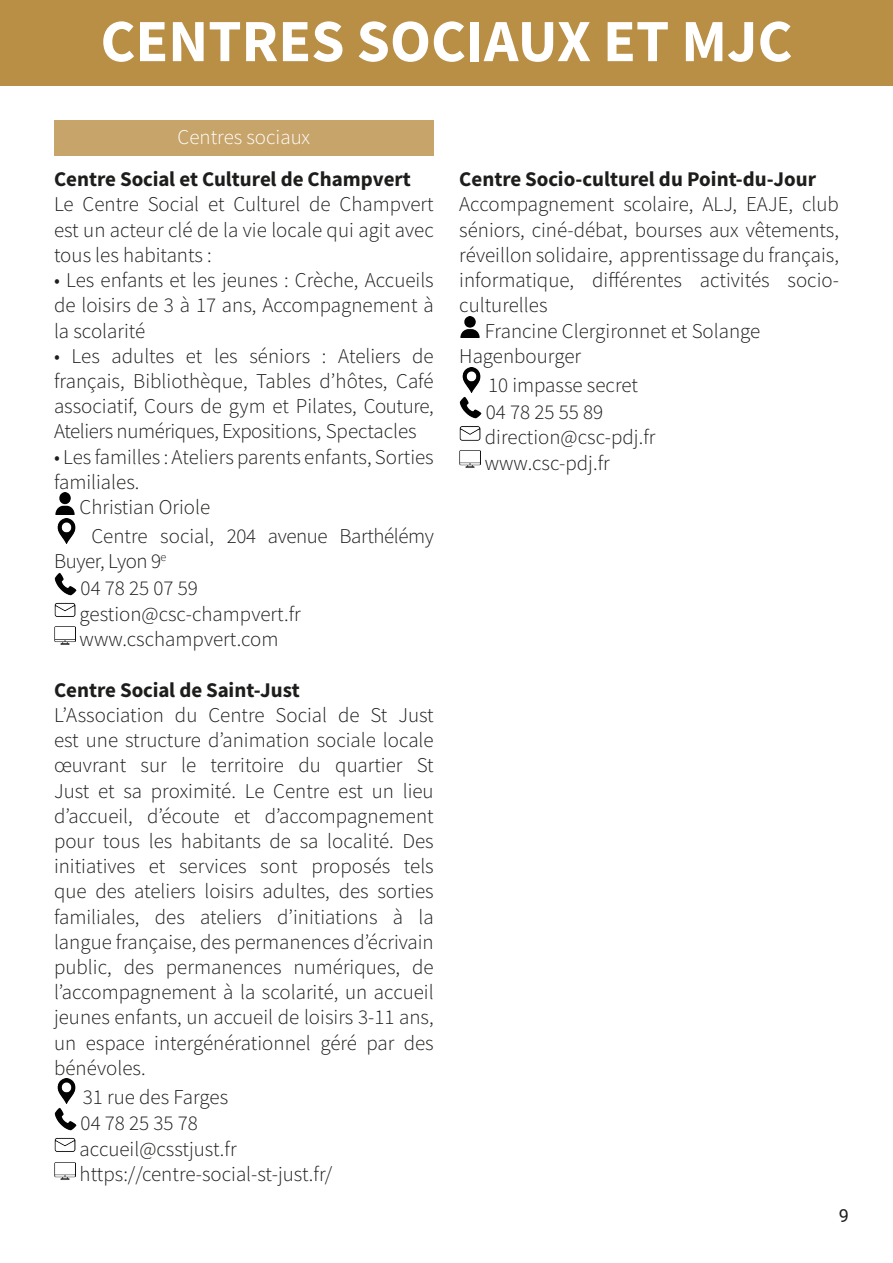
<style>
.page{position:relative;width:893px;height:1263px;background:#fff}
.page>*{position:absolute;margin:0;border:0;box-sizing:border-box;transform-origin:0 0}
.t1{font:60px "Source Sans Variable";color:#fff}
.t2{font:21px/25.2px "Source Sans Variable";color:#1d1d1b;text-align:justify}
.t3{font:21px/25.2px "Source Sans Variable";letter-spacing:-.02em;color:#1d1d1b}
.t4{font:21px "Source Sans Variable";color:#fff}
.t5{font:18px "Roboto";color:#1d1d1b}
</style>
<div class="page">
<div style="left:0;top:0;width:893px;height:86px;background:#b98e45"></div>
<img style="left:55px;top:493px;width:20px;height:21px">
<img style="left:57px;top:518px;width:19px;height:25px">
<img style="left:54px;top:573px;width:22px;height:22px">
<img style="left:54px;top:602px;width:21px;height:15px">
<img style="left:54px;top:626px;width:21px;height:19px">
<img style="left:57px;top:1079px;width:19px;height:24px">
<img style="left:54px;top:1108px;width:22px;height:22px">
<img style="left:54px;top:1137px;width:21px;height:15px">
<img style="left:54px;top:1162px;width:21px;height:18px">
<img style="left:460px;top:316px;width:20px;height:22px">
<img style="left:462px;top:367px;width:19px;height:25px">
<img style="left:459px;top:396px;width:23px;height:23px">
<img style="left:459px;top:426px;width:22px;height:15px">
<img style="left:459px;top:450px;width:22px;height:18px">
<div style="left:54px;top:120px;width:380px;height:35px;background:#c7a46a"></div>
<p class="t1" style="left:101px;top:5px;width:693px">CENTRES SOCIAUX ET MJC</p>
<p class="t4" style="left:178px;top:124px;width:134px">Centres sociaux</p>
<p class="t2" style="left:54px;top:167px;width:358px">Centre Social et Culturel de Champvert</p>
<p class="t2" style="left:54px;top:192px;width:381px">Le Centre Social et Culturel de Champvert est un acteur clé de la vie locale qui agit avec tous les habitants :</p>
<p class="t2" style="left:54px;top:268px;width:381px">• Les enfants et les jeunes : Crèche, Accueils de loisirs de 3 à 17 ans, Accompagnement à la scolarité</p>
<p class="t2" style="left:54px;top:343px;width:381px">• Les adultes et les séniors : Ateliers de français, Bibliothèque, Tables d’hôtes, Café associatif, Cours de gym et Pilates, Couture, Ateliers numériques, Expositions, Spectacles</p>
<p class="t2" style="left:54px;top:444px;width:381px">• Les familles : Ateliers parents enfants, Sorties familiales.</p>
<p class="t2" style="left:80px;top:495px;width:132px">Christian Oriole</p>
<p class="t3" style="left:54px;top:524px;width:381px;text-indent:37px">Centre social, 204 avenue Barthélémy<br>Buyer, Lyon 9<sup>e</sup></p>
<p class="t2" style="left:81px;top:576px;width:119px">04 78 25 07 59</p>
<p class="t2" style="left:80px;top:601px;width:223px">gestion@csc-champvert.fr</p>
<p class="t2" style="left:80px;top:627px;width:200px">www.cschampvert.com</p>
<p class="t2" style="left:54px;top:677px;width:247px">Centre Social de Saint-Just</p>
<p class="t2" style="left:54px;top:702px;width:381px">L’Association du Centre Social de St Just est une structure d’animation sociale locale œuvrant sur le territoire du quartier St Just et sa proximité. Le Centre est un lieu d’accueil, d’écoute et d’accompagnement pour tous les habitants de sa localité. Des initiatives et services sont proposés tels que des ateliers loisirs adultes, des sorties familiales, des ateliers d’initiations à la langue française, des permanences d’écrivain public, des permanences numériques, de l’accompagnement à la scolarité, un accueil jeunes enfants, un accueil de loisirs 3-11 ans, un espace intergénérationnel géré par des bénévoles.</p>
<p class="t2" style="left:83px;top:1084px;width:147px">31 rue des Farges</p>
<p class="t2" style="left:81px;top:1111px;width:119px">04 78 25 35 78</p>
<p class="t2" style="left:80px;top:1136px;width:159px">accueil@csstjust.fr</p>
<p class="t2" style="left:80px;top:1162px;width:254px">https://centre-social-st-just.fr/</p>
<p class="t2" style="left:459px;top:167px;width:358px">Centre Socio-culturel du Point-du-Jour</p>
<p class="t2" style="left:459px;top:192px;width:381px">Accompagnement scolaire, ALJ, EAJE, club séniors, ciné-débat, bourses aux vêtements, réveillon solidaire, apprentissage du français, informatique, différentes activités socio&shy;culturelles</p>
<p class="t2" style="left:459px;top:318px;width:303px;text-indent:26px">Francine Clergironnet et Solange<br>Hagenbourger</p>
<p class="t2" style="left:488px;top:373px;width:151px">10 impasse secret</p>
<p class="t2" style="left:486px;top:399px;width:119px">04 78 25 55 89</p>
<p class="t2" style="left:485px;top:425px;width:172px">direction@csc-pdj.fr</p>
<p class="t2" style="left:485px;top:450px;width:127px">www.csc-pdj.fr</p>
<p class="t5" style="left:839px;top:1203px;width:12px">9</p>
</div>
